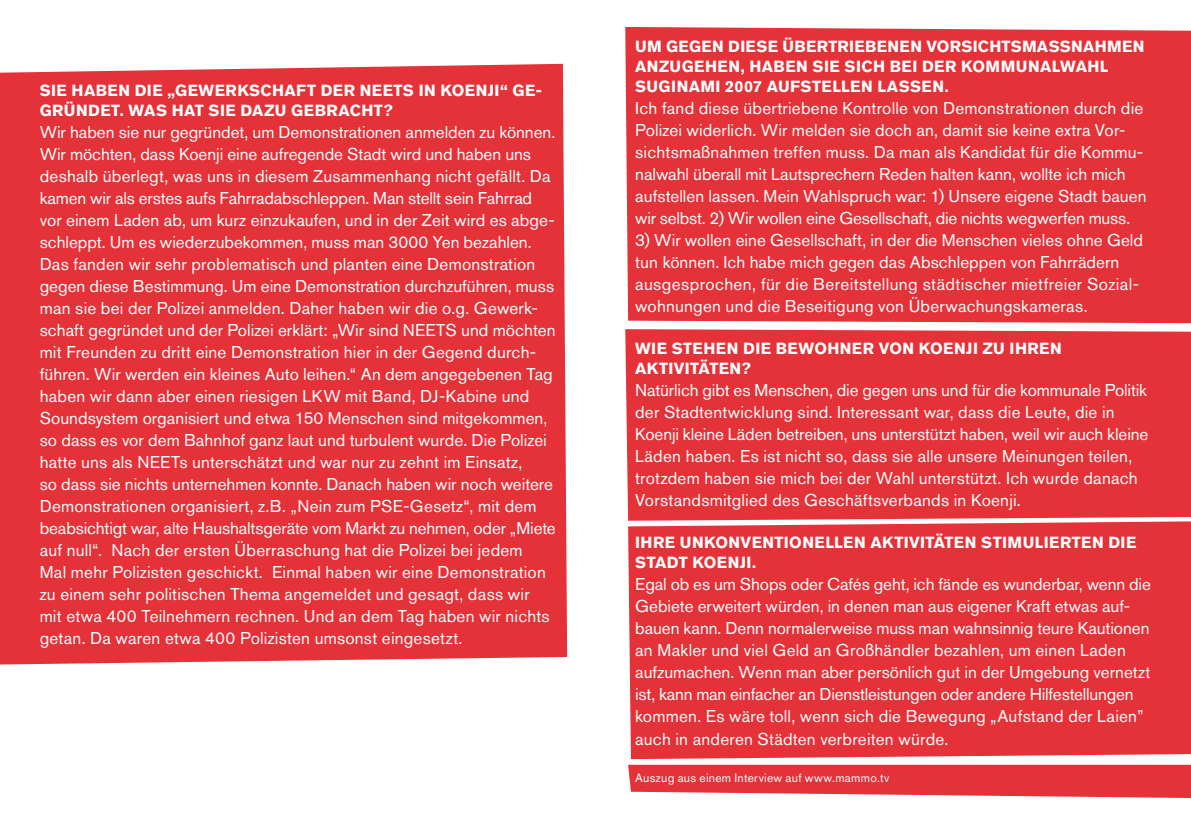
<style>
.page{position:relative;width:1191px;height:840px;background:#fff}
.page>*{position:absolute;margin:0;border:0;box-sizing:border-box;transform-origin:0 0}
.t1{font:17px/22px "Akzidenz Grotesk BE";letter-spacing:.005em;color:#fff}
.t2{font:700 16px/20px "Akzidenz Grotesk BE";letter-spacing:.025em;color:#fff}
.t3{font:12px "Akzidenz Grotesk BE";letter-spacing:.025em;color:#fff}
</style>
<div class="page">
<div style="left:0;top:64px;width:567px;height:600px;background:#e53138"></div>
<svg style="left:628px;top:764px;width:563px;height:33px;background:#e7444a"></svg>
<div style="left:625px;top:27px;width:566px;height:296px;background:#e53138"></div>
<div style="left:625px;top:329px;width:566px;height:191px;background:#e53138"></div>
<div style="left:628px;top:521px;width:563px;height:237px;background:#e53138"></div>
<p class="t2" style="left:40px;top:80px;width:332px">SIE HABEN DIE „GEWERKSCHAFT DER NEET</p>
<p class="t2" style="left:403px;top:80px;width:140px">S IN KOENJI“ GE-</p>
<p class="t2" style="left:40px;top:100px;width:354px">GRÜNDET. WAS HAT SIE DAZU GEBRACHT?</p>
<p class="t1" style="left:40px;top:121px;width:517px">Wir haben sie nur gegründet, um Demonstrationen anmelden zu können.<br>Wir möchten, dass Koenji eine aufregende Stadt wird und haben uns deshalb überlegt, was uns in diesem Zusammenhang nicht gefällt. Da kamen wir als erstes aufs Fahrradabschleppen. Man stellt sein Fahrrad vor einem Laden ab, um kurz einzukaufen, und in der Zeit wird es abge&shy;schleppt. Um es wiederzubekommen, muss man 3000 Yen bezahlen.<br>Das fanden wir sehr problematisch und planten eine Demonstration gegen diese Bestimmung. Um eine Demonstration durchzuführen, muss man sie bei der Polizei anmelden. Daher haben wir die o.g. Gewerk&shy;schaft gegründet und der Polizei erklärt: „Wir sind NEETS und möchten mit Freunden zu dritt eine Demonstration hier in der Gegend durch&shy;führen. Wir werden ein kleines Auto leihen.“ An dem angegebenen Tag haben wir dann aber einen riesigen LKW mit Band, DJ-Kabine und Soundsystem organisiert und etwa 150 Menschen sind mitgekommen, so dass es vor dem Bahnhof ganz laut und turbulent wurde. Die Polizei hatte uns als NEETs unterschätzt und war nur zu zehnt im Einsatz,<br>so dass sie nichts unternehmen konnte. Danach haben wir noch weitere Demonstrationen organisiert, z.B. „Nein zum PSE-Gesetz“, mit dem beabsichtigt war, alte Haushaltsgeräte vom Markt zu nehmen, oder „Miete auf null“. Nach der ersten Überraschung hat die Polizei bei jedem<br>Mal mehr Polizisten geschickt. Einmal haben wir eine Demonstration zu einem sehr politischen Thema angemeldet und gesagt, dass wir mit etwa 400 Teilnehmern rechnen. Und an dem Tag haben wir nichts getan. Da waren etwa 400 Polizisten umsonst eingesetzt.</p>
<p class="t2" style="left:635px;top:36px;width:511px">UM GEGEN DIESE ÜBERTRIEBENEN VORSICHTSMASSNAHMEN<br>ANZUGEHEN, HABEN SIE SICH BEI DER KOMMUNALWAHL<br>SUGINAMI 2007 AU FSTELLEN LASSEN.</p>
<p class="t1" style="left:635px;top:97px;width:513px">Ich fand diese übertriebene Kontrolle von Demonstrationen durch die Polizei widerlich. Wir melden sie doch an, damit sie keine extra Vor&shy;sichtsmaßnahmen treffen muss. Da man als Kandidat für die Kommu&shy;nalwahl überall mit Lautsprechern Reden halten kann, wollte ich mich aufstellen lassen. Mein Wahlspruch war: 1) Unsere eigene Stadt bauen wir selbst. 2) Wir wollen eine Gesellschaft, die nichts wegwerfen muss.</p>
<p class="t1" style="left:635px;top:229px;width:509px">3) Wir wollen eine Gesellschaft, in der die Menschen vieles ohne Geld tun können. Ich habe mich gegen das Abschleppen von Fahrrädern ausgesprochen, für die Bereitstellung städtischer mietfreier Sozial&shy;wohnungen und die Beseitigung von Überwachungskameras.</p>
<p class="t2" style="left:635px;top:338px;width:428px">WIE STEHEN DIE BEWOHNER VON KOENJI ZU IHREN<br>AKTIVITÄTEN?</p>
<p class="t1" style="left:635px;top:379px;width:514px">Natürlich gibt es Menschen, die gegen uns und für die kommunale Politik der Stadtentwicklung sind. Interessant war, dass die Leute, die in Koenji kleine Läden betreiben, uns unterstützt haben, weil wir auch kleine Läden haben. Es ist nicht so, dass sie alle unsere Meinungen teilen, trotzdem haben sie mich bei der Wahl unterstützt. Ich wurde danach Vorstandsmitglied des Geschäftsverbands in Koenji.</p>
<p class="t2" style="left:635px;top:532px;width:503px">IHRE UNKONVENTIONELLEN AKTIVITÄTEN STIMULIERTEN DIE<br>STADT KOENJI.</p>
<p class="t1" style="left:635px;top:573px;width:517px">Egal ob es um Shops oder Cafés geht, ich fände es wunderbar, wenn die Gebiete erweitert würden, in denen man aus eigener Kraft etwas auf&shy;bauen kann. Denn normalerweise muss man wahnsinnig teure Kautionen an Makler und viel Geld an Großhändler bezahlen, um einen Laden aufzumachen. Wenn man aber persönlich gut in der Umgebung vernetzt ist, kann man einfacher an Dienstleistungen oder andere Hilfestellungen kommen. Es wäre toll, wenn sich die Bewegung „Aufstand der Laien” auch in anderen Städten verbreiten würde.</p>
<p class="t3" style="left:635px;top:769px;width:255px">Auszug aus einem Interview auf www.mammo.tv</p>
</div>
